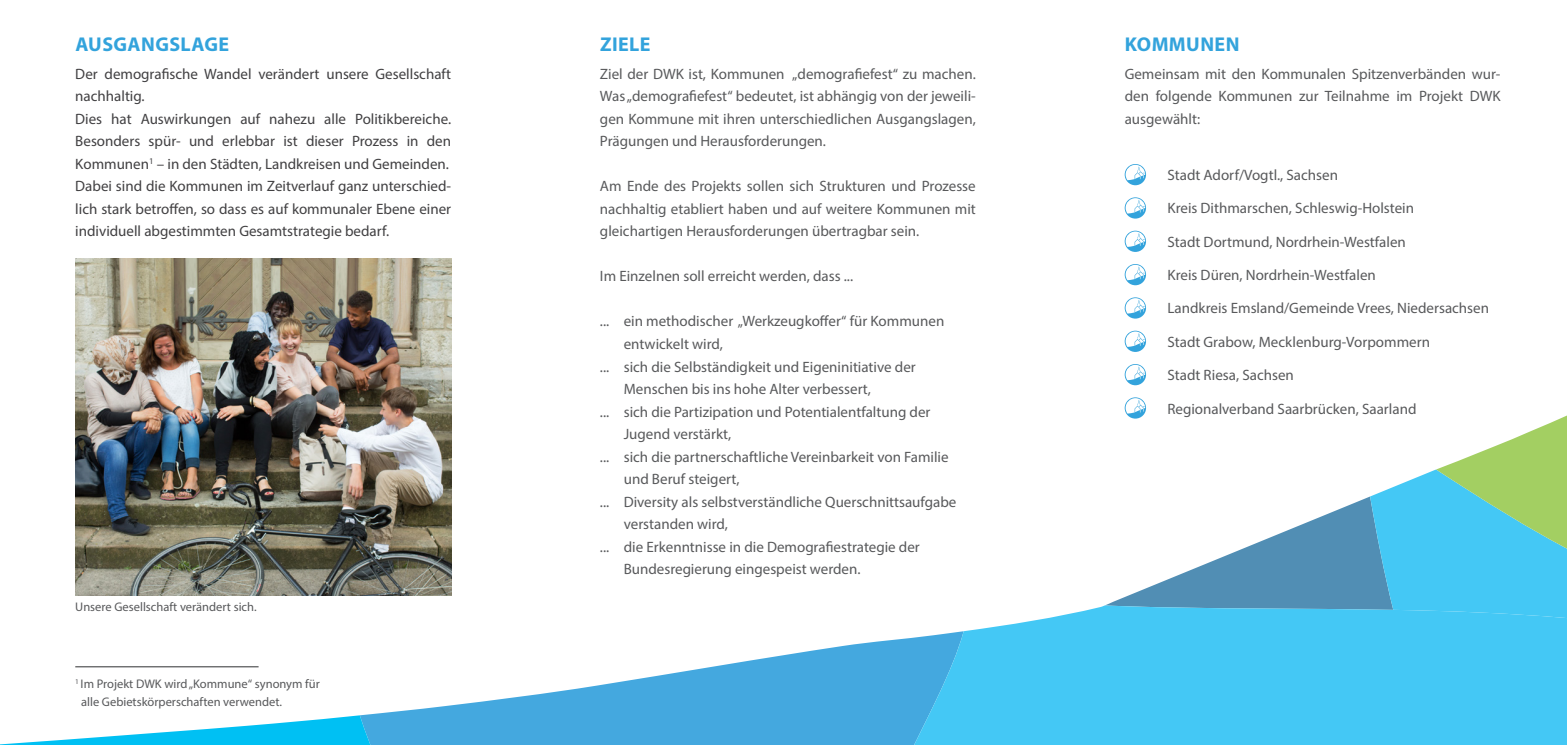
<style>
.page{position:relative;width:1567px;height:745px;background:#fff}
.page>*{position:absolute;margin:0;border:0;box-sizing:border-box;transform-origin:0 0}
.t1{font:700 20px "Myriad Pro";letter-spacing:.02em;color:#33a3dc}
.t2{font:15px/22.5px "Myriad Pro";color:#58595b;text-align:justify}
.t3{font:15px/22.5px "Myriad Pro";color:#414042}
.t4{font:12.5px/17.5px "Myriad Pro";color:#58595b}
</style>
<div class="page">
<svg style="left:373px;top:638px;width:535px;height:106px;fill:#44a8df"></svg>
<svg style="left:908px;top:605px;width:658px;height:139px;background:#4cc9f4"></svg>
<svg style="left:6px;top:714px;width:368px;height:30px"></svg>
<hr style="left:75px;top:665px;width:183px;height:2px;background:#58595b">
<img style="left:75px;top:258px;width:376px;height:337px">
<svg style="left:1124px;top:164px;width:21px;height:21px"></svg>
<svg style="left:1124px;top:197px;width:21px;height:21px"></svg>
<svg style="left:1124px;top:230px;width:21px;height:22px"></svg>
<svg style="left:1124px;top:264px;width:21px;height:21px"></svg>
<svg style="left:1124px;top:297px;width:21px;height:21px"></svg>
<svg style="left:1124px;top:330px;width:21px;height:22px"></svg>
<svg style="left:1124px;top:364px;width:21px;height:21px"></svg>
<svg style="left:1104px;top:397px;width:462px;height:221px"></svg>
<h1 class="t1" style="left:75px;top:31px;width:155px">AUSGANGSLAGE</h1>
<p class="t3" style="left:75px;top:62px;width:377px">Der demografische Wandel verändert unsere Gesellschaft nachhaltig.<br>Dies hat Auswirkungen auf nahezu alle Politikbereiche.<br>Besonders spür- und erlebbar ist dieser Prozess in den Kommunen<sup>1</sup> – in den Städten, Landkreisen und Gemeinden.<br>Dabei sind die Kommunen im Zeitverlauf ganz unterschied&shy;lich stark betroffen, so dass es auf kommunaler Ebene einer individuell abgestimmten Gesamtstrategie bedarf.</p>
<p class="t4" style="left:75px;top:597px;width:183px">Unsere Gesellschaft verändert sich.</p>
<p class="t4" style="left:81px;top:674px;width:240px;text-indent:-6px"><sup>1</sup> Im Projekt DWK wird „Kommune“ synonym für alle Gebietskörperschaften verwendet.</p>
<h1 class="t1" style="left:600px;top:31px;width:52px">ZIELE</h1>
<p class="t2" style="left:600px;top:62px;width:377px">Ziel der DWK ist, Kommunen „demografiefest“ zu machen.<br>Was „demografiefest“ bedeutet, ist abhängig von der jeweili&shy;gen Kommune mit ihren unterschiedlichen Ausgangslagen, Prägungen und Herausforderungen.</p>
<p class="t2" style="left:600px;top:175px;width:377px">Am Ende des Projekts sollen sich Strukturen und Prozesse nachhaltig etabliert haben und auf weitere Kommunen mit gleichartigen Herausforderungen übertragbar sein.</p>
<p class="t2" style="left:600px;top:265px;width:254px">Im Einzelnen soll erreicht werden, dass ...</p>
<p class="t2" style="left:600px;top:310px;width:346px">... ein methodischer „Werkzeugkoffer“ für Kommunen</p>
<p class="t2" style="left:623px;top:332px;width:101px">entwickelt wird,</p>
<p class="t2" style="left:600px;top:355px;width:317px">... sich die Selbständigkeit und Eigeninitiative der</p>
<p class="t2" style="left:623px;top:377px;width:249px">Menschen bis ins hohe Alter verbessert,</p>
<p class="t2" style="left:600px;top:400px;width:332px">... sich die Partizipation und Potentialentfaltung der</p>
<p class="t2" style="left:623px;top:422px;width:109px">Jugend verstärkt,</p>
<p class="t2" style="left:600px;top:445px;width:350px">... sich die partnerschaftliche Vereinbarkeit von Familie</p>
<p class="t2" style="left:623px;top:467px;width:117px">und Beruf steigert,</p>
<p class="t2" style="left:600px;top:490px;width:358px">... Diversity als selbstverständliche Querschnittsaufgabe</p>
<p class="t2" style="left:623px;top:512px;width:106px">verstanden wird,</p>
<p class="t2" style="left:600px;top:535px;width:321px">... die Erkenntnisse in die Demografiestrategie der</p>
<p class="t2" style="left:623px;top:557px;width:238px">Bundesregierung eingespeist werden.</p>
<h1 class="t1" style="left:1124px;top:31px;width:44px">KOMMU</h1>
<h1 class="t1" style="left:1200px;top:31px;width:41px">NEN</h1>
<p class="t2" style="left:1124px;top:62px;width:377px">Gemeinsam mit den Kommunalen Spitzenverbänden wur&shy;den folgende Kommunen zur Teilnahme im Projekt DWK ausgewählt:</p>
<p class="t2" style="left:1167px;top:163px;width:172px">Stadt Adorf/Vogtl., Sachsen</p>
<p class="t2" style="left:1167px;top:197px;width:248px">Kreis Dithmarschen, Schleswig-Holstein</p>
<p class="t2" style="left:1167px;top:230px;width:240px">Stadt Dortmund, Nordrhein-Westfalen</p>
<p class="t2" style="left:1167px;top:263px;width:210px">Kreis Düren, Nordrhein-Westfalen</p>
<p class="t2" style="left:1167px;top:297px;width:323px">Landkreis Emsland/Gemeinde Vrees, Niedersachsen</p>
<p class="t2" style="left:1167px;top:330px;width:264px">Stadt Grabow, Mecklenburg-Vorpommern</p>
<p class="t2" style="left:1167px;top:363px;width:128px">Stadt Riesa, Sachsen</p>
<p class="t2" style="left:1167px;top:396px;width:250px">Regionalverband Saarbrücken, Saarland</p>
</div>
